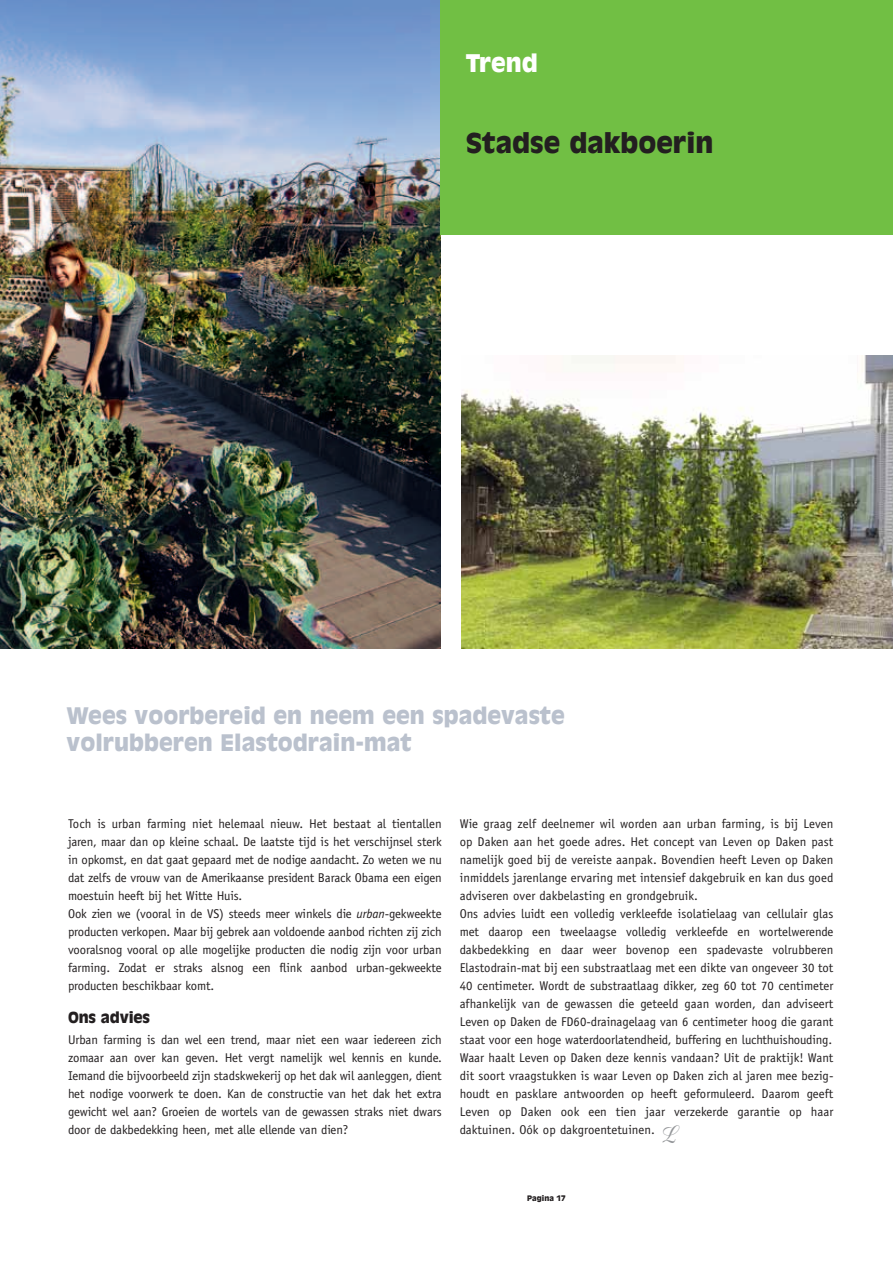
<style>
.page{position:relative;width:893px;height:1263px;background:#fff}
.page>*{position:absolute;margin:0;border:0;box-sizing:border-box;transform-origin:0 0}
.t1{font:900 27px "Antique Olive";color:#231f20}
.t2{font:900 24px "Antique Olive";color:#fff}
.t3{font:900 22.5px/27px "Antique Olive";color:#bac1cd}
.t4{font:900 15px "Antique Olive";letter-spacing:-.01em;color:#231f20}
.t5{font:12.75px/18px "Officina Sans";letter-spacing:-.01em;color:#231f20}
.t6{font:900 7.5px "Antique Olive";color:#231f20}
.s1{font-style:italic}
.s2{font-family:"Poppl Exquisit";font-size:20.25px;color:#939598}
</style>
<div class="page">
<img style="left:461px;top:355px;width:432px;height:293px">
<img style="left:0;top:0;width:440px;height:648px">
<div style="left:440px;top:0;width:453px;height:234px;background:#71bf44"></div>
<h2 class="t2" style="left:466px;top:49px;width:74px">Trend</h2>
<h1 class="t1" style="left:466px;top:127px;width:249px">Stadse dakboerin</h1>
<h3 class="t3" style="left:67px;top:702px;width:500px">Wees voorbereid en neem een spadevaste volrubberen Elastodrain-mat</h3>
<p class="t5" style="left:68px;top:815px;width:375px">Toch is urban farming niet helemaal nieuw. Het bestaat al tientallen jaren, maar dan op kleine schaal. De laatste tijd is het verschijnsel sterk in opkomst, en dat gaat gepaard met de nodige aandacht. Zo weten we nu dat zelfs de vrouw van de Amerikaanse president Barack Obama een eigen moestuin heeft bij het Witte Huis.<br>Ook zien we (vooral in de VS) steeds meer winkels die <span class="s1">urban</span>-gekweekte producten verkopen. Maar bij gebrek aan voldoende aanbod richten zij zich vooralsnog vooral op alle mogelijke producten die nodig zijn voor urban farming. Zodat er straks alsnog een flink aanbod urban-gekweekte producten beschikbaar komt.</p>
<p class="t4" style="left:68px;top:1009px;width:84px">Ons advies</p>
<p class="t5" style="left:68px;top:1031px;width:375px;text-align:justify">Urban farming is dan wel een trend, maar niet een waar iedereen zich zomaar aan over kan geven. Het vergt namelijk wel kennis en kunde.<br>Iemand die bijvoorbeeld zijn stadskwekerij op het dak wil aanleggen, dient het nodige voorwerk te doen. Kan de constructie van het dak het extra gewicht wel aan? Groeien de wortels van de gewassen straks niet dwars door de dakbedekking heen, met alle ellende van dien?</p>
<p class="t5" style="left:460px;top:815px;width:375px">Wie graag zelf deelnemer wil worden aan urban farming, is bij Leven op Daken aan het goede adres. Het concept van Leven op Daken past namelijk goed bij de vereiste aanpak. Bovendien heeft Leven op Daken inmiddels jarenlange ervaring met intensief dakgebruik en kan dus goed adviseren over dakbelasting en grondgebruik.<br>Ons advies luidt een volledig verkleefde isolatielaag van cellulair glas met daarop een tweelaagse volledig verkleefde en wortelwerende dakbedekking en daar weer bovenop een spadevaste volrubberen Elastodrain-mat bij een substraatlaag met een dikte van ongeveer 30 tot 40 centimeter. Wordt de substraatlaag dikker, zeg 60 tot 70 centimeter afhankelijk van de gewassen die geteeld gaan worden, dan adviseert Leven op Daken de FD60-drainagelaag van 6 centimeter hoog die garant staat voor een hoge waterdoorlatendheid, buffering en luchthuishouding.<br>Waar haalt Leven op Daken deze kennis vandaan? Uit de praktijk! Want dit soort vraagstukken is waar Leven op Daken zich al jaren mee bezig&shy;houdt en pasklare antwoorden op heeft geformuleerd. Daarom geeft Leven op Daken ook een tien jaar verzekerde garantie op haar daktuinen. Oók op dakgroentetuinen. <span class="s2">L</span></p>
<p class="t6" style="left:527px;top:1194px;width:40px">Pagina 17</p>
</div>
